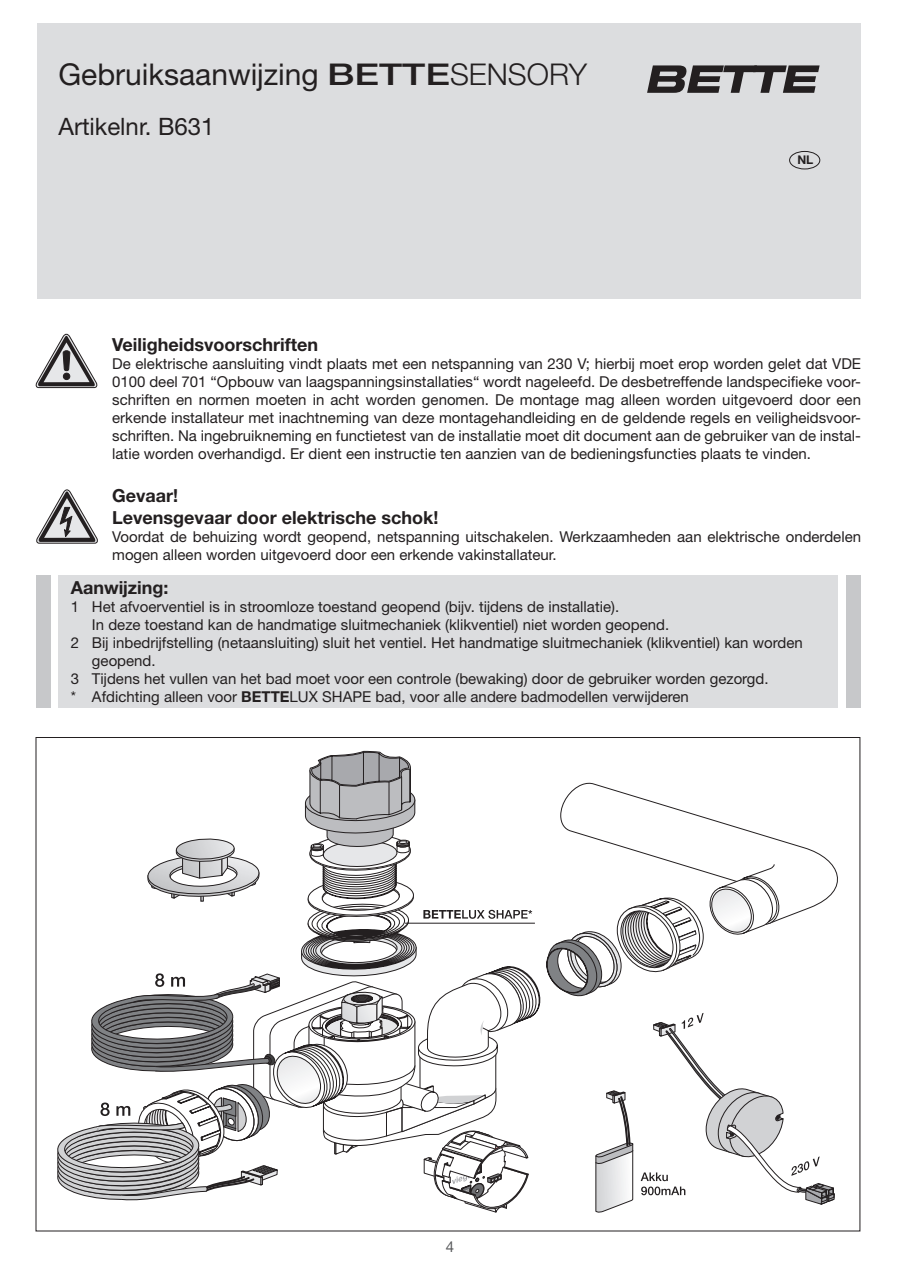
<style>
.page{position:relative;width:897px;height:1267px;background:#fff}
.page>*{position:absolute;margin:0;border:0;box-sizing:border-box;transform-origin:0 0}
.t1{font:30px "Viega Helvetica Neue";color:#231f20}
.t2{font:24px "Viega Helvetica Neue";color:#231f20}
.t3{font:700 18px/21.6px "Viega Helvetica Neue";color:#231f20}
.t4{font:15px/18px "Viega Helvetica Neue";color:#231f20;text-align:justify}
.t5{font:15px "Viega Helvetica Neue";color:#57585a}
.t6{font:700 12px "Viega Helvetica Neue";color:#231f20}
.s1{font-weight:500}
.s2{font-family:"Helvetica Neue LT Pro";font-weight:300}
.s3{font-weight:700}
</style>
<div class="page">
<div style="left:37px;top:23px;width:824px;height:275px;background:#dcdddf"></div>
<svg style="left:57px;top:751px;width:781px;height:462px"></svg>
<div style="left:58px;top:575px;width:780px;height:132px;background:#dcdddf"></div>
<svg style="left:36px;top:489px;width:62px;height:54px"></svg>
<svg style="left:36px;top:333px;width:61px;height:55px"></svg>
<div style="left:36px;top:575px;width:15px;height:132px;background:#c7c8ca"></div>
<div style="left:845px;top:575px;width:15px;height:132px;background:#c7c8ca"></div>
<div style="left:789px;top:151px;width:31px;height:18px;border:1px solid #231f20;border-radius:50%"></div>
<svg style="left:647px;top:65px;width:172px;height:28px"></svg>
<h1 class="t1" style="left:58px;top:56px;width:530px">Gebruiksaanwijzing <span class="s1">BETTE</span><span class="s2">SENSORY</span></h1>
<h2 class="t2" style="left:58px;top:112px;width:158px">Artikelnr. B631</h2>
<p class="t6" style="left:797px;top:152px;width:17px">NL</p>
<p class="t3" style="left:112px;top:333px;width:207px">Veiligheidsvoorschriften</p>
<p class="t4" style="left:112px;top:354px;width:750px">De elektrische aansluiting vindt plaats met een netspanning van 230 V; hierbij moet erop worden gelet dat VDE 0100 deel 701 “Opbouw van laagspanningsinstallaties“ wordt nageleefd. De desbetreffende landspecifieke voor&shy;schriften en normen moeten in acht worden genomen. De montage mag alleen worden uitgevoerd door een erkende installateur met inachtneming van deze montagehandleiding en de geldende regels en veiligheidsvoor&shy;schriften. Na ingebruikneming en functietest van de installatie moet dit document aan de gebruiker van de instal&shy;latie worden overhandigd. Er dient een instructie ten aanzien van de bedieningsfuncties plaats te vinden.</p>
<p class="t3" style="left:112px;top:484px;width:328px">Gevaar!<br>Levensgevaar door elektrische schok!</p>
<p class="t4" style="left:112px;top:527px;width:750px">Voordat de behuizing wordt geopend, netspanning uitschakelen. Werkzaamheden aan elektrische onderdelen mogen alleen worden uitgevoerd door een erkende vakinstallateur.</p>
<p class="t3" style="left:71px;top:576px;width:99px">Aanwijzing:</p>
<p class="t4" style="left:71px;top:597px;width:550px">1 Het afvoerventiel is in stroomloze toestand geopend (bijv. tijdens de installatie).</p>
<p class="t4" style="left:92px;top:615px;width:578px">In deze toestand kan de handmatige sluitmechaniek (klikventiel) niet worden geopend.</p>
<p class="t4" style="left:71px;top:633px;width:733px">2 Bij inbedrijfstelling (netaansluiting) sluit het ventiel. Het handmatige sluitmechaniek (klikventiel) kan worden</p>
<p class="t4" style="left:92px;top:651px;width:65px">geopend.</p>
<p class="t4" style="left:71px;top:669px;width:699px">3 Tijdens het vullen van het bad moet voor een controle (bewaking) door de gebruiker worden gezorgd.</p>
<p class="t4" style="left:71px;top:687px;width:619px">* Afdichting alleen voor <span class="s3">BETTE</span>LUX SHAPE bad, voor alle andere badmodellen verwijderen</p>
<p class="t5" style="left:445px;top:1236px;width:10px">4</p>
</div>
